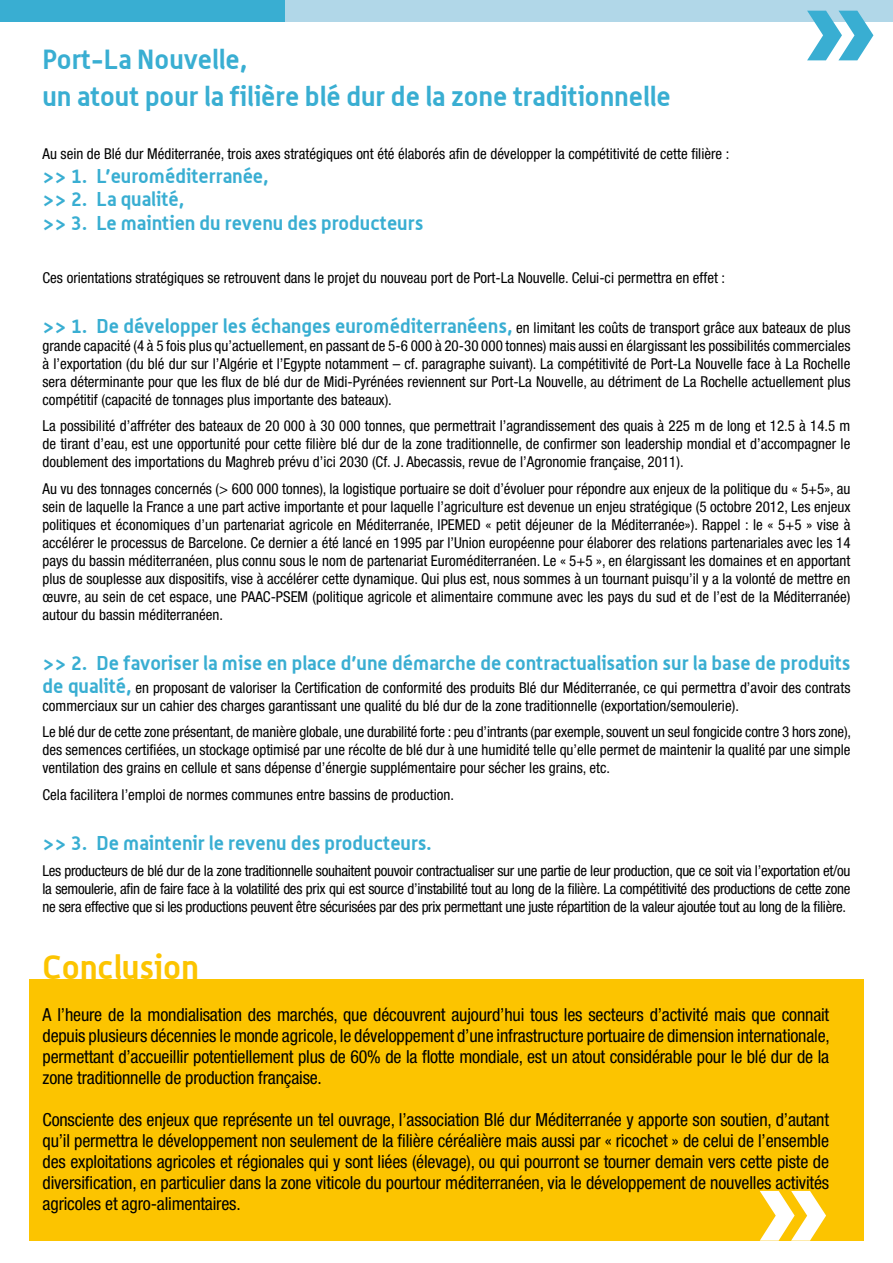
<style>
.page{position:relative;width:893px;height:1263px;background:#fff}
.page>*{position:absolute;margin:0;border:0;box-sizing:border-box;transform-origin:0 0}
.t1{font:700 33px "Alwyn";color:#fcc400}
.t2{font:700 27px/37.5px "Alwyn";color:#39aed2}
.t3{font:700 19.5px/23.4px "Alwyn";color:#39aed2}
.t4{font:condensed 18px/21px "Helvetica Neue";letter-spacing:-.01em;color:#000;text-align:justify}
.t5{font:condensed 15px/18px "Helvetica Neue";color:#000;text-align:justify}
.s1{font-family:"Alwyn";font-weight:700;font-stretch:normal;font-size:19.5px;color:#39aed2}
</style>
<div class="page">
<div style="left:29px;top:979px;width:835px;height:262px;background:#fcc400"></div>
<svg style="left:760px;top:1191px;width:66px;height:50px"></svg>
<div style="left:0;top:0;width:893px;height:21px;background:#b1d7e8"></div>
<div style="left:0;top:0;width:285px;height:21px;background:#39aed2"></div>
<svg style="left:807px;top:11px;width:66px;height:49px"></svg>
<h2 class="t2" style="left:43px;top:40px;width:630px">Port-La Nouvelle,<br>un atout pour la filière blé dur de la zone traditionnelle</h2>
<p class="t5" style="left:43px;top:145px;width:688px">Au sein de Blé dur Méditerranée, trois axes stratégiques ont été élaborés afin de développer la compétitivité de cette filière :</p>
<h3 class="t3" style="left:43px;top:164px;width:382px">&gt;&gt; 1. L’euroméditerranée,<br>&gt;&gt; 2. La qualité,<br>&gt;&gt; 3. Le maintien du revenu des producteurs</h3>
<p class="t5" style="left:43px;top:268px;width:684px">Ces orientations stratégiques se retrouvent dans le projet du nouveau port de Port-La Nouvelle. Celui-ci permettra en effet :</p>
<p class="t5" style="left:43px;top:318px;width:809px"><span class="s1">&gt;&gt; 1. De développer les échanges euroméditerranéens,</span> en limitant les coûts de transport grâce aux bateaux de plus grande capacité (4 à 5 fois plus qu’actuellement, en passant de 5-6 000 à 20-30 000 tonnes) mais aussi en élargissant les possibilités commerciales à l’exportation (du blé dur sur l’Algérie et l’Egypte notamment – cf. paragraphe suivant). La compétitivité de Port-La Nouvelle face à La Rochelle sera déterminante pour que les flux de blé dur de Midi-Pyrénées reviennent sur Port-La Nouvelle, au détriment de La Rochelle actuellement plus compétitif (capacité de tonnages plus importante des bateaux).</p>
<p class="t5" style="left:43px;top:417px;width:809px">La possibilité d’affréter des bateaux de 20 000 à 30 000 tonnes, que permettrait l’agrandissement des quais à 225 m de long et 12.5 à 14.5 m de tirant d’eau, est une opportunité pour cette filière blé dur de la zone traditionnelle, de confirmer son leadership mondial et d’accompagner le doublement des importations du Maghreb prévu d’ici 2030 (Cf. J. Abecassis, revue de l’Agronomie française, 2011).</p>
<p class="t5" style="left:43px;top:479px;width:809px">Au vu des tonnages concernés (&gt; 600 000 tonnes), la logistique portuaire se doit d’évoluer pour répondre aux enjeux de la politique du « 5+5», au sein de laquelle la France a une part active importante et pour laquelle l’agriculture est devenue un enjeu stratégique (5 octobre 2012, Les enjeux politiques et économiques d’un partenariat agricole en Méditerranée, IPEMED « petit déjeuner de la Méditerranée»). Rappel : le « 5+5 » vise à accélérer le processus de Barcelone. Ce dernier a été lancé en 1995 par l’Union européenne pour élaborer des relations partenariales avec les 14 pays du bassin méditerranéen, plus connu sous le nom de partenariat Euroméditerranéen. Le « 5+5 », en élargissant les domaines et en apportant plus de souplesse aux dispositifs, vise à accélérer cette dynamique. Qui plus est, nous sommes à un tournant puisqu’il y a la volonté de mettre en œuvre, au sein de cet espace, une PAAC-PSEM (politique agricole et alimentaire commune avec les pays du sud et de l’est de la Méditerranée) autour du bassin méditerranéen.</p>
<h3 class="t3" style="left:43px;top:650px;width:809px">&gt;&gt; 2. De favoriser la mise en place d’une démarche de contractualisation sur la base de produits</h3>
<p class="t5" style="left:43px;top:678px;width:809px"><span class="s1">de qualité,</span> en proposant de valoriser la Certification de conformité des produits Blé dur Méditerranée, ce qui permettra d’avoir des contrats commerciaux sur un cahier des charges garantissant une qualité du blé dur de la zone traditionnelle (exportation/semoulerie).</p>
<p class="t5" style="left:43px;top:723px;width:810px">Le blé dur de cette zone présentant, de manière globale, une durabilité forte : peu d’intrants (par exemple, souvent un seul fongicide contre 3 hors zone), des semences certifiées, un stockage optimisé par une récolte de blé dur à une humidité telle qu’elle permet de maintenir la qualité par une simple ventilation des grains en cellule et sans dépense d’énergie supplémentaire pour sécher les grains, etc.</p>
<p class="t5" style="left:43px;top:785px;width:413px">Cela facilitera l’emploi de normes communes entre bassins de production.</p>
<h3 class="t3" style="left:43px;top:831px;width:391px">&gt;&gt; 3. De maintenir le revenu des producteurs.</h3>
<p class="t5" style="left:43px;top:862px;width:809px">Les producteurs de blé dur de la zone traditionnelle souhaitent pouvoir contractualiser sur une partie de leur production, que ce soit via l’exportation et/ou la semoulerie, afin de faire face à la volatilité des prix qui est source d’instabilité tout au long de la filière. La compétitivité des productions de cette zone ne sera effective que si les productions peuvent être sécurisées par des prix permettant une juste répartition de la valeur ajoutée tout au long de la filière.</p>
<h1 class="t1" style="left:43px;top:946px;width:158px">Conclusion</h1>
<p class="t4" style="left:43px;top:1003px;width:789px">A l’heure de la mondialisation des marchés, que découvrent aujourd’hui tous les secteurs d’activité mais que connait depuis plusieurs décennies le monde agricole, le développement d’une infrastructure portuaire de dimension internationale, permettant d’accueillir potentiellement plus de 60% de la flotte mondiale, est un atout considérable pour le blé dur de la zone traditionnelle de production française.</p>
<p class="t4" style="left:43px;top:1108px;width:788px">Consciente des enjeux que représente un tel ouvrage, l’association Blé dur Méditerranée y apporte son soutien, d’autant qu’il permettra le développement non seulement de la filière céréalière mais aussi par « ricochet » de celui de l’ensemble des exploitations agricoles et régionales qui y sont liées (élevage), ou qui pourront se tourner demain vers cette piste de diversification, en particulier dans la zone viticole du pourtour méditerranéen, via le développement de nouvelles activités agricoles et agro-alimentaires.</p>
</div>
